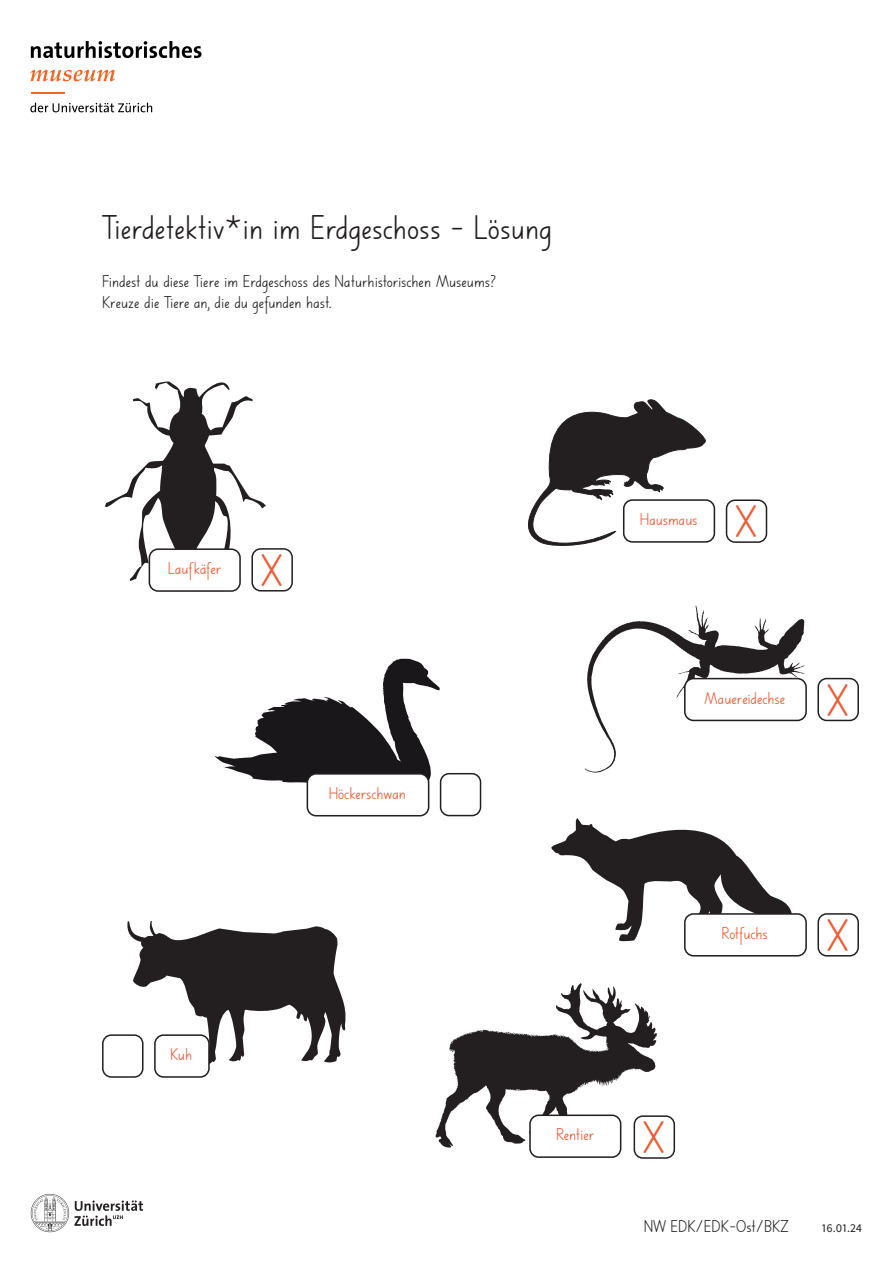
<style>
.page{position:relative;width:893px;height:1263px;background:#fff}
.page>*{position:absolute;margin:0;border:0;box-sizing:border-box;transform-origin:0 0}
.Kreuz_Lösung{font:48px "DCH Basisschrift";color:#f1592f}
.Zwischentitel_1{font:36px "DCH Basisschrift";color:#231f20}
.Lauftext{font:18px "DCH Basisschrift";color:#231f20}
.Lösung{font:18px "DCH Basisschrift";color:#f1592f}
.t1{font:12px "Source Sans Pro";color:#231f20}
</style>
<div class="page">
<svg style="left:528px;top:399px;width:178px;height:147px"></svg>
<svg style="left:214px;top:659px;width:226px;height:125px"></svg>
<div style="left:440px;top:773px;width:41px;height:43px;border:2px solid #231f20;border-radius:9px"></div>
<div style="left:817px;top:678px;width:42px;height:43px;border:2px solid #231f20;border-radius:9px"></div>
<svg style="left:585px;top:605px;width:220px;height:168px"></svg>
<div style="left:251px;top:548px;width:42px;height:43px;border:2px solid #231f20;border-radius:9px"></div>
<svg style="left:105px;top:381px;width:161px;height:203px"></svg>
<div style="left:634px;top:1115px;width:41px;height:44px;border:2px solid #231f20;border-radius:9px"></div>
<svg style="left:436px;top:983px;width:221px;height:165px"></svg>
<div style="left:817px;top:913px;width:42px;height:43px;border:2px solid #231f20;border-radius:9px"></div>
<svg style="left:551px;top:818px;width:241px;height:123px"></svg>
<svg style="left:127px;top:921px;width:219px;height:143px"></svg>
<div style="left:149px;top:549px;width:91px;height:42px;background:#fff;border-radius:9px"></div>
<div style="left:149px;top:548px;width:92px;height:44px;border:2px solid #231f20;border-radius:9px"></div>
<div style="left:155px;top:1035px;width:54px;height:42px;background:#fff;border-radius:9px"></div>
<div style="left:154px;top:1034px;width:56px;height:44px;border:2px solid #231f20;border-radius:9px"></div>
<div style="left:624px;top:500px;width:90px;height:42px;background:#fff;border-radius:9px"></div>
<div style="left:623px;top:499px;width:92px;height:44px;border:2px solid #231f20;border-radius:9px"></div>
<div style="left:307px;top:774px;width:122px;height:42px;background:#fff;border-radius:9px"></div>
<div style="left:307px;top:773px;width:122px;height:43px;border:2px solid #231f20;border-radius:9px"></div>
<div style="left:685px;top:679px;width:121px;height:41px;background:#fff;border-radius:9px"></div>
<div style="left:684px;top:678px;width:123px;height:43px;border:2px solid #231f20;border-radius:9px"></div>
<div style="left:685px;top:914px;width:121px;height:42px;background:#fff;border-radius:9px"></div>
<div style="left:684px;top:913px;width:123px;height:43px;border:2px solid #231f20;border-radius:9px"></div>
<div style="left:530px;top:1115px;width:91px;height:42px;background:#fff;border-radius:9px"></div>
<div style="left:529px;top:1114px;width:92px;height:44px;border:2px solid #231f20;border-radius:9px"></div>
<div style="left:726px;top:499px;width:41px;height:44px;border:2px solid #231f20;border-radius:9px"></div>
<div style="left:103px;top:1035px;width:40px;height:42px;background:#fff;border-radius:9px"></div>
<div style="left:102px;top:1034px;width:42px;height:44px;border:2px solid #231f20;border-radius:9px"></div>
<hr style="left:31px;top:93px;width:33px;height:1px;background:#f36622">
<svg style="left:30px;top:103px;width:122px;height:9px"></svg>
<svg style="left:30px;top:70px;width:85px;height:11px"></svg>
<svg style="left:31px;top:41px;width:171px;height:17px"></svg>
<svg style="left:31px;top:1194px;width:112px;height:38px"></svg>
<p class="Zwischentitel_1" style="left:102px;top:206px;width:452px">Tierdetektiv*in im Erdgeschoss - Lösung</p>
<p class="Lauftext" style="left:102px;top:271px;width:396px">Findest du diese Tiere im Erdgeschoss des Naturhistorischen Museums?</p>
<p class="Lauftext" style="left:102px;top:292px;width:232px">Kreuze die Tiere an, die du gefunden hast.</p>
<p class="Lösung" style="left:168px;top:558px;width:55px">Laufkäfer</p>
<p class="Kreuz_Lösung" style="left:261px;top:543px;width:23px">X</p>
<p class="Lösung" style="left:329px;top:783px;width:79px">Höckerschwan</p>
<p class="Lösung" style="left:170px;top:1044px;width:23px">Kuh</p>
<p class="Lösung" style="left:640px;top:509px;width:59px">Hausmaus</p>
<p class="Kreuz_Lösung" style="left:735px;top:494px;width:23px">X</p>
<p class="Lösung" style="left:704px;top:687px;width:83px">Mauereidechse</p>
<p class="Kreuz_Lösung" style="left:827px;top:673px;width:23px">X</p>
<p class="Lösung" style="left:722px;top:923px;width:48px">Rotfuchs</p>
<p class="Kreuz_Lösung" style="left:827px;top:908px;width:23px">X</p>
<p class="Lösung" style="left:556px;top:1124px;width:40px">Rentier</p>
<p class="Kreuz_Lösung" style="left:643px;top:1110px;width:23px">X</p>
<p class="Lauftext" style="left:644px;top:1216px;width:146px">NW EDK/EDK-Ost/BKZ</p>
<p class="t1" style="left:822px;top:1220px;width:42px">16.01.24</p>
</div>
